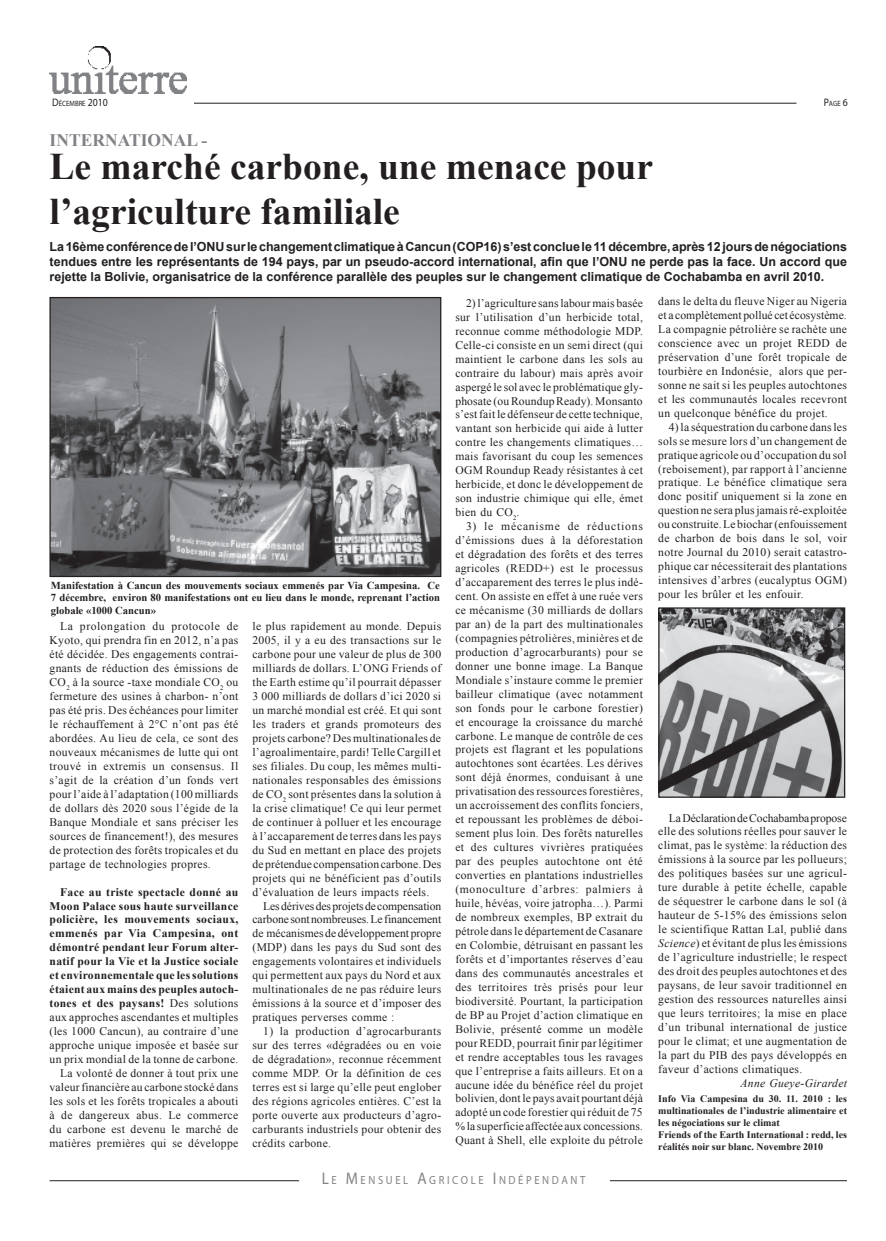
<style>
.page{position:relative;width:886px;height:1241px;background:#fff}
.page>*{position:absolute;margin:0;border:0;box-sizing:border-box;transform-origin:0 0}
.normal_Titre{font:700 37.5px/45px "Times New Roman";color:#231f20}
.normal_Surtitre{font:700 17.5px "Times New Roman";color:#808285}
.normal_Chapeau{font:700 12.5px/15px "Arial";color:#231f20;text-align:justify}
.première_page_texte{font:11.75px "Myriad Pro";letter-spacing:.245em;color:#808285;scale:.9 1}
.normal_Texte{font:11.62px/14px "Times New Roman";letter-spacing:.025em;color:#231f20;text-align:justify}
.normal_Texte-2{font:700 11.62px/14px "Times New Roman";letter-spacing:.02em;color:#231f20;text-align:justify}
.normal_signature{font:italic 11.62px "Times New Roman";letter-spacing:.025em;color:#231f20}
.normal_Légende{font:700 10.62px/12.8px "Times New Roman";color:#231f20;text-align:justify}
.normal_Légende-2{font:700 10px/12px "Times New Roman";color:#231f20;text-align:justify}
.t1{font:7.62px "Myriad Pro";color:#231f20;scale:.9 1}
.s1{font-size:10.88px}
.s2{font-weight:400}
.s3{font-size:16.88px}
.s4{font-style:italic}
</style>
<div class="page">
<img style="left:50px;top:46px;width:137px;height:47px">
<hr style="left:194px;top:103px;width:602px;height:1px;background:#231f20">
<hr style="left:50px;top:1180px;width:249px;height:1px;background:#231f20">
<hr style="left:610px;top:1180px;width:237px;height:1px;background:#231f20">
<img style="left:51px;top:299px;width:388px;height:276px">
<div style="left:49px;top:297px;width:392px;height:280px;border:1px solid #231f20"></div>
<img style="left:660px;top:609px;width:183px;height:186px">
<div style="left:658px;top:607px;width:187px;height:190px;border:1px solid #231f20"></div>
<p class="t1" style="left:52px;top:99px;width:63px"><span class="s1">D</span>ÉCEMBRE <span class="s1">2010</span></p>
<p class="t1" style="left:824px;top:99px;width:28px"><span class="s1">P</span>AGE <span class="s1">6</span></p>
<p class="normal_Surtitre" style="left:50px;top:128px;width:159px">INTERNATIONAL -</p>
<p class="normal_Titre" style="left:50px;top:143px;width:605px">Le marché carbone, une menace pour l’agriculture familiale</p>
<p class="normal_Chapeau" style="left:50px;top:239px;width:799px">La 16ème conférence de l’ONU sur le changement climatique à Cancun (COP16) s’est conclue le 11 décembre, après 12 jours de négociations tendues entre les représentants de 194 pays, par un pseudo-accord international, afin que l’ONU ne perde pas la face. Un accord que rejette la Bolivie, organisatrice de la conférence parallèle des peuples sur le changement climatique de Cochabamba en avril 2010.</p>
<p class="normal_Légende" style="left:51px;top:578px;width:390px">Manifestation à Cancun des mouvements sociaux emmenés par Via Campesina. Ce 7 décembre, environ 80 manifestations ont eu lieu dans le monde, reprenant l’action globale «1000 Cancun»</p>
<p class="normal_Texte" style="left:50px;top:619px;width:190px;text-indent:11px">La prolongation du protocole de Kyoto, qui prendra fin en 2012, n’a pas été décidée. Des engagements contrai&shy;gnants de réduction des émissions de CO<sub>2</sub> à la source -taxe mondiale CO<sub>2</sub> ou fermeture des usines à charbon- n’ont pas été pris. Des échéances pour limiter le réchauffement à 2°C n’ont pas été abordées. Au lieu de cela, ce sont des nouveaux mécanismes de lutte qui ont trouvé in extremis un consensus. Il s’agit de la création d’un fonds vert pour l’aide à l’adaptation (100 milliards de dollars dès 2020 sous l’égide de la Banque Mondiale et sans préciser les sources de financement!), des mesures de protection des forêts tropicales et du partage de technologies propres.</p>
<p class="normal_Texte-2" style="left:50px;top:884px;width:190px;text-indent:11px">Face au triste spectacle donné au Moon Palace sous haute surveillance policière, les mouvements sociaux, emmenés par Via Campesina, ont démontré pendant leur Forum alter&shy;natif pour la Vie et la Justice sociale et environnementale que les solutions étaient aux mains des peuples autoch&shy;tones et des paysans! <span class="s2">Des solutions aux approches ascendantes et multiples (les 1000 Cancun), au contraire d’une approche unique imposée et basée sur un prix mondial de la tonne de carbone.</span></p>
<p class="normal_Texte" style="left:50px;top:1065px;width:190px;text-indent:11px">La volonté de donner à tout prix une valeur financière au carbone stocké dans les sols et les forêts tropicales a abouti à de dangereux abus. Le commerce du carbone est devenu le marché de matières premières qui se développe</p>
<p class="normal_Texte" style="left:252px;top:619px;width:190px">le plus rapidement au monde. Depuis 2005, il y a eu des transactions sur le carbone pour une valeur de plus de 300 milliards de dollars. L’ONG Friends of the Earth estime qu’il pourrait dépasser 3 000 milliards de dollars d’ici 2020 si un marché mondial est créé. Et qui sont les traders et grands promoteurs des projets carbone? Des multinationales de l’agroalimentaire, pardi! Telle Cargill et ses filiales. Du coup, les mêmes multi&shy;nationales responsables des émissions de CO<sub>2</sub> sont présentes dans la solution à la crise climatique! Ce qui leur permet de continuer à polluer et les encourage à l’accaparement de terres dans les pays du Sud en mettant en place des projets de prétendue compensation carbone. Des projets qui ne bénéficient pas d’outils d’évaluation de leurs impacts réels.</p>
<p class="normal_Texte" style="left:252px;top:898px;width:190px;text-indent:11px">Les dérives des projets de compensation carbone sont nombreuses. Le financement de mécanismes de développement propre (MDP) dans les pays du Sud sont des engagements volontaires et individuels qui permettent aux pays du Nord et aux multinationales de ne pas réduire leurs émissions à la source et d’imposer des pratiques perverses comme :</p>
<p class="normal_Texte" style="left:252px;top:1023px;width:190px;text-indent:11px">1) la production d’agrocarburants sur des terres «dégradées ou en voie de dégradation», reconnue récemment comme MDP. Or la définition de ces terres est si large qu’elle peut englober des régions agricoles entières. C’est la porte ouverte aux producteurs d’agro&shy;carburants industriels pour obtenir des crédits carbone.</p>
<p class="normal_Texte" style="left:455px;top:296px;width:189px;text-indent:11px">2) l’agriculture sans labour mais basée sur l’utilisation d’un herbicide total, reconnue comme méthodologie MDP.<br>Celle-ci consiste en un semi direct (qui maintient le carbone dans les sols au contraire du labour) mais après avoir aspergé le sol avec le problématique gly&shy;phosate (ou Roundup Ready). Monsanto s’est fait le défenseur de cette technique, vantant son herbicide qui aide à lutter contre les changements climatiques… mais favorisant du coup les semences OGM Roundup Ready résistantes à cet herbicide, et donc le développement de son industrie chimique qui elle, émet bien du CO<sub>2</sub>.</p>
<p class="normal_Texte" style="left:455px;top:519px;width:189px;text-indent:11px">3) le mécanisme de réductions d’émissions dues à la déforestation et dégradation des forêts et des terres agricoles (REDD+) est le processus d’accaparement des terres le plus indé&shy;cent. On assiste en effet à une ruée vers ce mécanisme (30 milliards de dollars par an) de la part des multinationales (compagnies pétrolières, minières et de production d’agrocarburants) pour se donner une bonne image. La Banque Mondiale s’instaure comme le premier bailleur climatique (avec notamment son fonds pour le carbone forestier) et encourage la croissance du marché carbone. Le manque de contrôle de ces projets est flagrant et les populations autochtones sont écartées. Les dérives sont déjà énormes, conduisant à une privatisation des ressources forestières, un accroissement des conflits fonciers, et repoussant les problèmes de déboi&shy;sement plus loin. Des forêts naturelles et des cultures vivrières pratiquées par des peuples autochtone ont été converties en plantations industrielles (monoculture d’arbres: palmiers à huile, hévéas, voire jatropha…). Parmi de nombreux exemples, BP extrait du pétrole dans le département de Casanare en Colombie, détruisant en passant les forêts et d’importantes réserves d’eau dans des communautés ancestrales et des territoires très prisés pour leur biodiversité. Pourtant, la participation de BP au Projet d’action climatique en Bolivie, présenté comme un modèle pour REDD, pourrait finir par légitimer et rendre acceptables tous les ravages que l’entreprise a faits ailleurs. Et on a aucune idée du bénéfice réel du projet bolivien, dont le pays avait pourtant déjà adopté un code forestier qui réduit de 75 % la superficie affectée aux concessions.<br>Quant à Shell, elle exploite du pétrole</p>
<p class="première_page_texte" style="left:322px;top:1172px;width:294px"><span class="s3">L</span>E <span class="s3">M</span> ENSUEL <span class="s3">A</span>GRICOLE <span class="s3">I</span> ND ÉP END ANT</p>
<p class="normal_Texte" style="left:658px;top:294px;width:190px">dans le delta du fleuve Niger au Nigeria et a complètement pollué cet écosystème.<br>La compagnie pétrolière se rachète une conscience avec un projet REDD de préservation d’une forêt tropicale de tourbière en Indonésie, alors que per&shy;sonne ne sait si les peuples autochtones et les communautés locales recevront un quelconque bénéfice du projet.</p>
<p class="normal_Texte" style="left:658px;top:419px;width:190px;text-indent:11px">4) la séquestration du carbone dans les sols se mesure lors d’un changement de pratique agricole ou d’occupation du sol (reboisement), par rapport à l’ancienne pratique. Le bénéfice climatique sera donc positif uniquement si la zone en question ne sera plus jamais ré-exploitée ou construite. Le biochar (enfouissement de charbon de bois dans le sol, voir notre Journal du 2010) serait catastro&shy;phique car nécessiterait des plantations intensives d’arbres (eucalyptus OGM) pour les brûler et les enfouir.</p>
<p class="normal_Texte" style="left:658px;top:810px;width:190px;text-indent:11px">La Déclaration de Cochabamba propose elle des solutions réelles pour sauver le climat, pas le système: la réduction des émissions à la source par les pollueurs; des politiques basées sur une agricul&shy;ture durable à petite échelle, capable de séquestrer le carbone dans le sol (à hauteur de 5-15% des émissions selon le scientifique Rattan Lal, publié dans <span class="s4">Science</span>) et évitant de plus les émissions de l’agriculture industrielle; le respect des droit des peuples autochtones et des paysans, de leur savoir traditionnel en gestion des ressources naturelles ainsi que leurs territoires; la mise en place d’un tribunal international de justice pour le climat; et une augmentation de la part du PIB des pays développés en faveur d’actions climatiques.</p>
<p class="normal_signature" style="left:740px;top:1074px;width:108px">Anne Gueye-Girardet</p>
<p class="normal_Légende-2" style="left:658px;top:1091px;width:190px">Info Via Campesina du 30. 11. 2010 : les multinationales de l’industrie alimentaire et les négociations sur le climat</p>
<p class="normal_Légende-2" style="left:658px;top:1127px;width:190px">Friends of the Earth International : redd, les réalités noir sur blanc. Novembre 2010</p>
</div>
